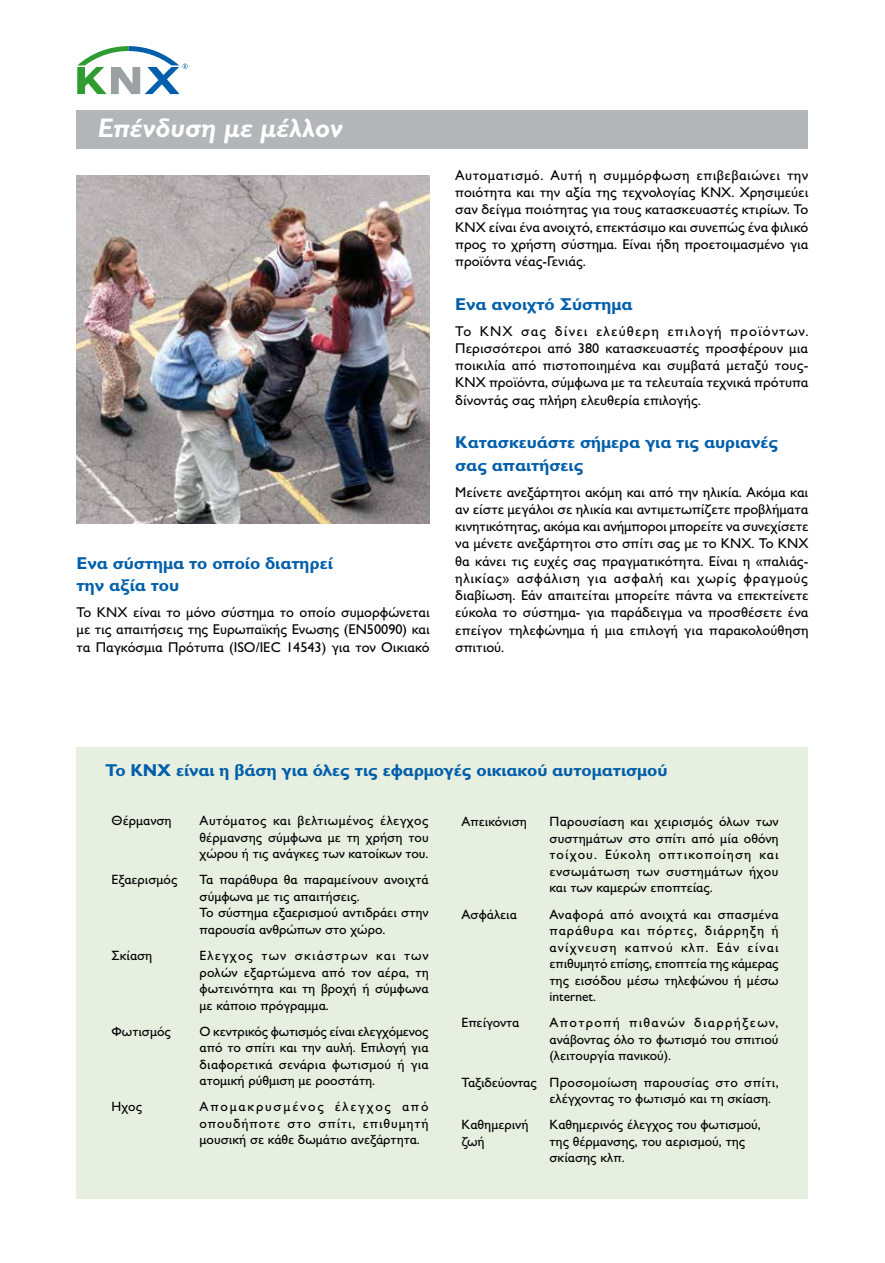
<style>
.page{position:relative;width:885px;height:1263px;background:#fff}
.page>*{position:absolute;margin:0;border:0;box-sizing:border-box;transform-origin:0 0}
.t1{font:italic 700 27px "Gill Sans MT Pro Grk";color:#fff}
.t2{font:700 17.25px/22.5px "Gill Sans MT Pro Grk";color:#005eaa}
.t3{font:500 14.25px/17.2px "Gill Sans MT Pro Grk";color:#000;text-align:justify}
.t4{font:500 13.5px/16.5px "Gill Sans MT Pro Grk";color:#000;text-align:justify}
</style>
<div class="page">
<svg style="left:77px;top:46px;width:111px;height:48px"></svg>
<div style="left:77px;top:111px;width:731px;height:38px;background:#b2b6b9"></div>
<div style="left:77px;top:747px;width:731px;height:452px;background:#e6efe0"></div>
<img style="left:77px;top:175px;width:352px;height:348px">
<h1 class="t1" style="left:98px;top:111px;width:246px">Επένδυση με μέλλον</h1>
<p class="t2" style="left:77px;top:551px;width:258px">Ένα σύστημα το οποίο διατηρεί την αξία του</p>
<p class="t3" style="left:77px;top:604px;width:354px">Το KNX είναι το μόνο σύστημα το οποίο συμορφώνεται με τις απαιτήσεις της Ευρωπαϊκής Ένωσης (EN50090) και τα Παγκόσμια Πρότυπα (ISO/IEC 14543) για τον Οικιακό</p>
<p class="t3" style="left:455px;top:166px;width:354px">Αυτοματισμό. Αυτή η συμμόρφωση επιβεβαιώνει την ποιότητα και την αξία της τεχνολογίας KNX. Χρησιμεύει σαν δείγμα ποιότητας για τους κατασκευαστές κτιρίων. Το KNX είναι ένα ανοιχτό, επεκτάσιμο και συνεπώς ένα φιλικό προς το χρήστη σύστημα. Είναι ήδη προετοιμασμένο για προϊόντα νέας-Γενιάς.</p>
<p class="t2" style="left:455px;top:292px;width:179px">Ένα ανοιχτό Σύστημα</p>
<p class="t3" style="left:455px;top:322px;width:355px">Το KNX σας δίνει ελεύθερη επιλογή προϊόντων.<br>Περισσότεροι από 380 κατασκευαστές προσφέρουν μια ποικιλία από πιστοποιημένα και συμβατά μεταξύ τους-KNX προϊόντα, σύμφωνα με τα τελευταία τεχνικά πρότυπα δίνοντάς σας πλήρη ελευθερία επιλογής.</p>
<p class="t2" style="left:455px;top:431px;width:324px">Κατασκευάστε σήμερα για τις αυριανές σας απαιτήσεις</p>
<p class="t3" style="left:455px;top:483px;width:355px">Μείνετε ανεξάρτητοι ακόμη και από την ηλικία. Ακόμα και αν είστε μεγάλοι σε ηλικία και αντιμετωπίζετε προβλήματα κινητικότητας, ακόμα και ανήμποροι μπορείτε να συνεχίσετε να μένετε ανεξάρτητοι στο σπίτι σας με το KNX. Το KNX θα κάνει τις ευχές σας πραγματικότητα. Είναι η «παλιάς&shy;ηλικίας» ασφάλιση για ασφαλή και χωρίς φραγμούς διαβίωση. Εάν απαιτείται μπορείτε πάντα να επεκτείνετε εύκολα το σύστημα- για παράδειγμα να προσθέσετε ένα επείγον τηλεφώνημα ή μια επιλογή για παρακολούθηση σπιτιού.</p>
<p class="t2" style="left:105px;top:758px;width:563px">Το KNX είναι η βάση για όλες τις εφαρμογές οικιακού αυτοματισμού</p>
<p class="t4" style="left:112px;top:812px;width:62px">Θέρμανση</p>
<p class="t4" style="left:199px;top:812px;width:230px">Αυτόματος και βελτιωμένος έλεγχος θέρμανσης σύμφωνα με τη χρήση του χώρου ή τις ανάγκες των κατοίκων του.</p>
<p class="t4" style="left:112px;top:871px;width:67px">Εξαερισμός</p>
<p class="t4" style="left:199px;top:871px;width:231px;text-align:left">Τα παράθυρα θα παραμείνουν ανοιχτά σύμφωνα με τις απαιτήσεις.<br>Το σύστημα εξαερισμού αντιδράει στην παρουσία ανθρώπων στο χώρο.</p>
<p class="t4" style="left:112px;top:947px;width:42px">Σκίαση</p>
<p class="t4" style="left:199px;top:947px;width:231px">Έλεγχος των σκιάστρων και των ρολών εξαρτώμενα από τον αέρα, τη φωτεινότητα και τη βροχή ή σύμφωνα με κάποιο πρόγραμμα.</p>
<p class="t4" style="left:112px;top:1023px;width:61px">Φωτισμός</p>
<p class="t4" style="left:199px;top:1023px;width:230px">Ο κεντρικός φωτισμός είναι ελεγχόμενος από το σπίτι και την αυλή. Επιλογή για διαφορετικά σενάρια φωτισμού ή για ατομική ρύθμιση με ροοστάτη.</p>
<p class="t4" style="left:112px;top:1098px;width:32px">Ήχος</p>
<p class="t4" style="left:199px;top:1098px;width:230px">Απομακρυσμένος έλεγχος από οπουδήποτε στο σπίτι, επιθυμητή μουσική σε κάθε δωμάτιο ανεξάρτητα.</p>
<p class="t4" style="left:461px;top:813px;width:67px">Απεικόνιση</p>
<p class="t4" style="left:549px;top:813px;width:231px">Παρουσίαση και χειρισμός όλων των συστημάτων στο σπίτι από μία οθόνη τοίχου. Εύκολη οπτικοποίηση και ενσωμάτωση των συστημάτων ήχου και των καμερών εποπτείας.</p>
<p class="t4" style="left:461px;top:906px;width:57px">Ασφάλεια</p>
<p class="t4" style="left:549px;top:906px;width:230px">Αναφορά από ανοιχτά και σπασμένα παράθυρα και πόρτες, διάρρηξη ή ανίχνευση καπνού κλπ. Εάν είναι επιθυμητό επίσης, εποπτεία της κάμερας της εισόδου μέσω τηλεφώνου ή μέσω internet.</p>
<p class="t4" style="left:461px;top:1014px;width:59px">Επείγοντα</p>
<p class="t4" style="left:549px;top:1014px;width:230px">Αποτροπή πιθανών διαρρήξεων, ανάβοντας όλο το φωτισμό του σπιτιού (λειτουργία πανικού).</p>
<p class="t4" style="left:549px;top:1073px;width:230px;text-indent:-88px">Ταξιδεύοντας Προσομοίωση παρουσίας στο σπίτι, ελέγχοντας το φωτισμό και τη σκίαση.</p>
<p class="t4" style="left:461px;top:1116px;width:68px">Καθημερινή ζωή</p>
<p class="t4" style="left:549px;top:1116px;width:213px;text-align:left">Καθημερινός έλεγχος του φωτισμού, της θέρμανσης, του αερισμού, της σκίασης κλπ.</p>
</div>
